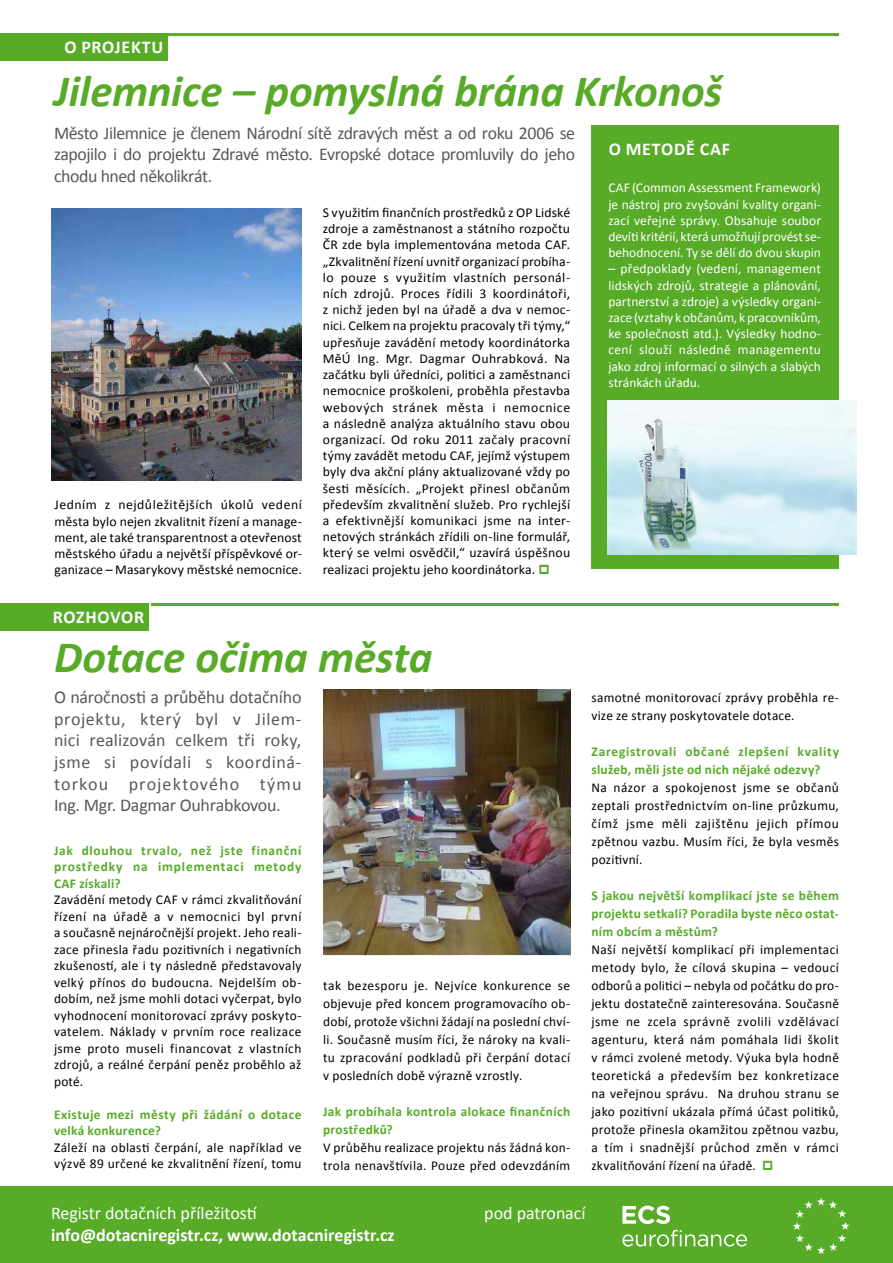
<style>
.page{position:relative;width:893px;height:1263px;background:#fff}
.page>*{position:absolute;margin:0;border:0;box-sizing:border-box;transform-origin:0 0}
.t1{font:italic 700 45px "Calibri";letter-spacing:-.005em;color:#57ab27}
.t2{font:18px/21.6px "Calibri";letter-spacing:-.02em;color:#58585a;text-align:justify}
.t3{font:700 18px/21.6px "Calibri";letter-spacing:.005em;color:#fff}
.t4{font:18px "Calibri";letter-spacing:-.005em;color:#fff}
.t5{font:700 18px "Calibri";letter-spacing:.04em;color:#fff}
.t6{font:700 18px "Calibri";letter-spacing:.035em;color:#fff}
.t7{font:700 18px "Calibri";letter-spacing:.03em;color:#fff}
.t8{font:13.5px/16.2px "Calibri";letter-spacing:.02em;color:#000;text-align:justify}
.t9{font:13.5px/16.2px "Calibri";letter-spacing:-.005em;color:#fff;text-align:justify}
.t10{font:700 13.5px/16.5px "Calibri";letter-spacing:.03em;color:#57ab27;text-align:justify}
.t11{font:700 13.5px/18px "Calibri";letter-spacing:.05em;color:#57ab27}
.s1{font-weight:400}
</style>
<div class="page">
<div style="left:591px;top:125px;width:248px;height:444px;background:#57ab27"></div>
<img style="left:607px;top:401px;width:250px;height:154px">
<img style="left:52px;top:208px;width:249px;height:272px">
<div style="left:0;top:1186px;width:893px;height:77px;background:#57ab27"></div>
<svg style="left:622px;top:1230px;width:125px;height:16px"></svg>
<svg style="left:622px;top:1206px;width:48px;height:18px"></svg>
<img style="left:793px;top:1198px;width:57px;height:57px">
<div style="left:0;top:33px;width:168px;height:27px;background:#57ab27"></div>
<div style="left:0;top:603px;width:149px;height:27px;background:#57ab27"></div>
<hr style="left:151px;top:603px;width:688px;height:3px;background:#57ab27">
<hr style="left:151px;top:33px;width:688px;height:3px;background:#57ab27">
<img style="left:323px;top:690px;width:247px;height:265px">
<p class="t6" style="left:64px;top:36px;width:100px">O PROJEKTU</p>
<p class="t1" style="left:54px;top:62px;width:670px">Jilemnice – pomyslná brána Krkonoš</p>
<p class="t2" style="left:54px;top:122px;width:523px">Město Jilemnice je členem Národní sítě zdravých měst a od roku 2006 se zapojilo i do projektu Zdravé město. Evropské dotace promluvily do jeho chodu hned několikrát.</p>
<p class="t5" style="left:609px;top:137px;width:123px">O METODĚ CAF</p>
<p class="t9" style="left:608px;top:180px;width:214px">CAF (Common Assessment Framework) je nástroj pro zvyšování kvality organi&shy;zací veřejné správy. Obsahuje soubor devíti kritérií, která umožňují provést se&shy;behodnocení. Ty se dělí do dvou skupin</p>
<p class="t9" style="left:608px;top:261px;width:214px">– předpoklady (vedení, management lidských zdrojů, strategie a plánování, partnerství a zdroje) a výsledky organi&shy;zace (vztahy k občanům, k pracovníkům, ke společnosti atd.). Výsledky hodno&shy;cení slouží následně managementu jako zdroj informací o silných a slabých stránkách úřadu.</p>
<p class="t8" style="left:323px;top:205px;width:249px">S využitím finančních prostředků z OP Lidské zdroje a zaměstnanost a státního rozpočtu ČR zde byla implementována metoda CAF. „Zkvalitnění řízení uvnitř organizací probíha&shy;lo pouze s využitím vlastních personál&shy;ních zdrojů. Proces řídili 3 koordinátoři, z nichž jeden byl na úřadě a dva v nemoc&shy;nici. Celkem na projektu pracovaly tři týmy,“ upřesňuje zavádění metody koordinátorka MěÚ Ing. Mgr. Dagmar Ouhrabková. Na začátku byli úředníci, politici a zaměstnanci nemocnice proškoleni, proběhla přestavba webových stránek města i nemocnice a následně analýza aktuálního stavu obou organizací. Od roku 2011 začaly pracovní týmy zavádět metodu CAF, jejímž výstupem byly dva akční plány aktualizované vždy po šesti měsících. „Projekt přinesl občanům především zkvalitnění služeb. Pro rychlejší a efektivnější komunikaci jsme na inter&shy;netových stránkách zřídili on-line formulář, který se velmi osvědčil,“ uzavírá úspěšnou realizaci projektu jeho koordinátorka.</p>
<p class="t8" style="left:54px;top:497px;width:249px">Jedním z nejdůležitějších úkolů vedení města bylo nejen zkvalitnit řízení a manage&shy;ment, ale také transparentnost a otevřenost městského úřadu a největší příspěvkové or&shy;ganizace – Masarykovy městské nemocnice.</p>
<p class="t7" style="left:53px;top:606px;width:93px">ROZHOVOR</p>
<p class="t1" style="left:54px;top:628px;width:380px">Dotace očima města</p>
<p class="t2" style="left:54px;top:686px;width:249px">O náročnosti a průběhu dotačního projektu, který byl v Jilem&shy;nici realizován celkem tři roky, jsme si povídali s koordiná&shy;torkou projektového týmu Ing. Mgr. Dagmar Ouhrabkovou.</p>
<p class="t10" style="left:54px;top:842px;width:249px">Jak dlouhou trvalo, než jste finanční prostředky na implementaci metody CAF získali?</p>
<p class="t8" style="left:54px;top:891px;width:249px">Zavádění metody CAF v rámci zkvalitňování řízení na úřadě a v nemocnici byl první a současně nejnáročnější projekt. Jeho reali&shy;zace přinesla řadu pozitivních i negativních zkušeností, ale i ty následně představovaly velký přínos do budoucna. Nejdelším ob&shy;dobím, než jsme mohli dotaci vyčerpat, bylo vyhodnocení monitorovací zprávy poskyto&shy;vatelem. Náklady v prvním roce realizace jsme proto museli financovat z vlastních zdrojů, a reálné čerpání peněz proběhlo až poté.</p>
<p class="t10" style="left:54px;top:1106px;width:249px">Existuje mezi městy při žádání o dotace velká konkurence?</p>
<p class="t8" style="left:54px;top:1139px;width:249px">Záleží na oblasti čerpání, ale například ve výzvě 89 určené ke zkvalitnění řízení, tomu</p>
<p class="t8" style="left:323px;top:977px;width:249px;line-height:18px">tak bezesporu je. Nejvíce konkurence se objevuje před koncem programovacího ob&shy;dobí, protože všichni žádají na poslední chví&shy;li. Současně musím říci, že nároky na kvali&shy;tu zpracování podkladů při čerpání dotací v posledních době výrazně vzrostly.</p>
<p class="t10" style="left:323px;top:1103px;width:249px;line-height:18px">Jak probíhala kontrola alokace finančních prostředků?</p>
<p class="t8" style="left:323px;top:1139px;width:249px;line-height:18px">V průběhu realizace projektu nás žádná kon&shy;trola nenavštívila. Pouze před odevzdáním</p>
<p class="t8" style="left:591px;top:689px;width:249px;line-height:18px">samotné monitorovací zprávy proběhla re&shy;vize ze strany poskytovatele dotace.</p>
<p class="t11" style="left:591px;top:743px;width:249px">Zaregistrovali občané zlepšení kvality služeb, měli jste od nich nějaké odezvy?</p>
<p class="t8" style="left:591px;top:779px;width:249px;line-height:18px">Na názor a spokojenost jsme se občanů zeptali prostřednictvím on-line průzkumu, čímž jsme měli zajištěnu jejich přímou zpětnou vazbu. Musím říci, že byla vesměs pozitivní.</p>
<p class="t10" style="left:591px;top:887px;width:249px;line-height:18px">S jakou největší komplikací jste se během projektu setkali? Poradila byste něco ostat&shy;ním obcím a městům?</p>
<p class="t8" style="left:591px;top:941px;width:249px;line-height:18px">Naší největší komplikací při implementaci metody bylo, že cílová skupina – vedoucí odborů a politici – nebyla od počátku do pro&shy;jektu dostatečně zainteresována. Současně jsme ne zcela správně zvolili vzdělávací agenturu, která nám pomáhala lidi školit v rámci zvolené metody. Výuka byla hodně teoretická a především bez konkretizace na veřejnou správu. Na druhou stranu se jako pozitivní ukázala přímá účast politiků, protože přinesla okamžitou zpětnou vazbu, a tím i snadnější průchod změn v rámci zkvalitňování řízení na úřadě.</p>
<p class="t3" style="left:51px;top:1202px;width:345px"><span class="s1">Registr dotačních příležitostí </span>info@dotacniregistr.cz, www.dotacniregistr.cz</p>
<p class="t4" style="left:484px;top:1202px;width:103px">pod patronací</p>
</div>
